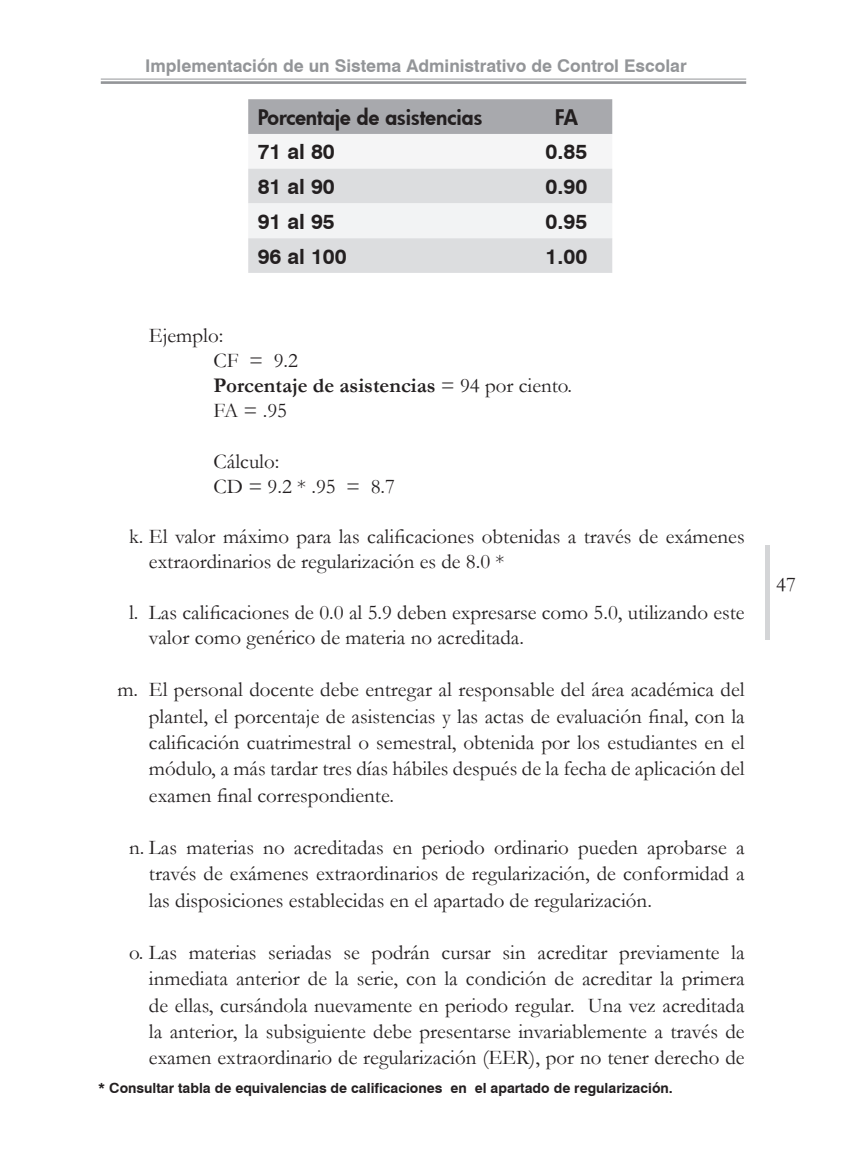
<style>
.page{position:relative;width:844px;height:1166px;background:#fff}
.page>*{position:absolute;margin:0;border:0;box-sizing:border-box;transform-origin:0 0}
.t1{font:21px/26.2px "Garamond";color:#231f20;text-align:justify}
.t2{font:700 21px "Swiss 721 BT";color:#231f20}
.t3{font:700 21px "Garamond";color:#231f20}
.t4{font:800 21px "Futura";color:#231f20}
.t5{font:700 17.5px "Swiss 721 BT";color:#939598}
.t6{font:700 14px "Swiss 721 BT";color:#231f20}
.s1{font-weight:400}
</style>
<div class="page">
<hr style="left:101px;top:79px;width:645px;height:1px;background:#939598">
<hr style="left:101px;top:81px;width:645px;height:3px;background:#939598">
<hr style="left:765px;top:546px;width:4px;height:94px;background:#d4d5d7">
<svg style="left:248px;top:99px;width:364px;height:174px"></svg>
<p class="t5" style="left:145px;top:55px;width:543px">Implementación de un Sistema Administrativo de Control Escolar</p>
<p class="t4" style="left:257px;top:103px;width:226px">Porcentaje de asistencias</p>
<p class="t4" style="left:554px;top:103px;width:25px">FA</p>
<p class="t2" style="left:257px;top:139px;width:79px">71 al 80</p>
<p class="t2" style="left:545px;top:139px;width:43px">0.85</p>
<p class="t2" style="left:257px;top:174px;width:79px">81 al 90</p>
<p class="t2" style="left:545px;top:174px;width:43px">0.90</p>
<p class="t2" style="left:257px;top:209px;width:79px">91 al 95</p>
<p class="t2" style="left:545px;top:209px;width:43px">0.95</p>
<p class="t2" style="left:257px;top:243px;width:91px">96 al 100</p>
<p class="t2" style="left:545px;top:243px;width:43px">1.00</p>
<p class="t1" style="left:149px;top:321px;width:76px">Ejemplo:</p>
<p class="t1" style="left:213px;top:346px;width:86px">CF = 9.2</p>
<p class="t3" style="left:213px;top:371px;width:360px">Porcentaje de asistencias <span class="s1">= 94 por ciento.</span></p>
<p class="t1" style="left:213px;top:397px;width:75px">FA = .95</p>
<p class="t1" style="left:213px;top:447px;width:67px">Cálculo:</p>
<p class="t1" style="left:213px;top:472px;width:183px">CD = 9.2 * .95 = 8.7</p>
<p class="t1" style="left:149px;top:523px;width:597px;line-height:25.2px;text-indent:-20px">k. El valor máximo para las calificaciones obtenidas a través de exámenes extraordinarios de regularización es de 8.0 *</p>
<p class="t1" style="left:149px;top:599px;width:597px;line-height:25.2px;text-indent:-20px">l. Las calificaciones de 0.0 al 5.9 deben expresarse como 5.0, utilizando este valor como genérico de materia no acreditada.</p>
<p class="t1" style="left:149px;top:676px;width:597px;text-indent:-32px">m. El personal docente debe entregar al responsable del área académica del plantel, el porcentaje de asistencias y las actas de evaluación final, con la calificación cuatrimestral o semestral, obtenida por los estudiantes en el módulo, a más tardar tres días hábiles después de la fecha de aplicación del examen final correspondiente.</p>
<p class="t1" style="left:149px;top:834px;width:597px;text-indent:-20px">n. Las materias no acreditadas en periodo ordinario pueden aprobarse a través de exámenes extraordinarios de regularización, de conformidad a las disposiciones establecidas en el apartado de regularización.</p>
<p class="t1" style="left:149px;top:939px;width:597px;text-indent:-20px">o. Las materias seriadas se podrán cursar sin acreditar previamente la inmediata anterior de la serie, con la condición de acreditar la primera de ellas, cursándola nuevamente en periodo regular. Una vez acreditada la anterior, la subsiguiente debe presentarse invariablemente a través de examen extraordinario de regularización (EER), por no tener derecho de</p>
<p class="t6" style="left:98px;top:1080px;width:576px">* Consultar tabla de equivalencias de calificaciones en el apartado de regularización.</p>
<p class="t1" style="left:776px;top:571px;width:21px">47</p>
</div>
